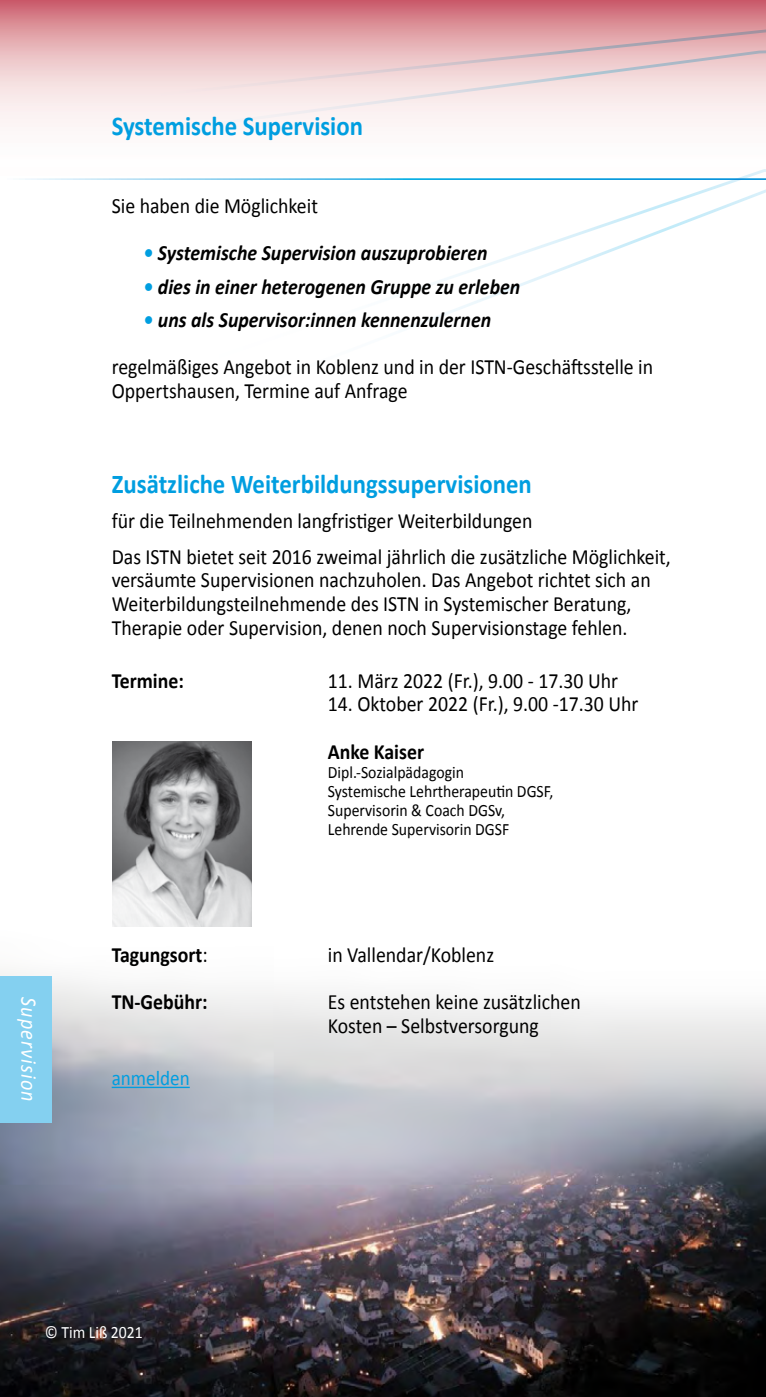
<style>
.page{position:relative;width:766px;height:1397px;background:#fff}
.page>*{position:absolute;margin:0;border:0;box-sizing:border-box;transform-origin:0 0}
.t1{font:700 27.22px "Calibri";color:#009ee0;scale:.91 1}
.t2{font:italic 22.28px "Calibri";letter-spacing:.055em;color:#fff;scale:.91 1}
.t3{font:21.82px/23.8px "Calibri";color:#000;scale:.91 1}
.t4{font:italic 700 21.82px "Calibri";color:#000;scale:.91 1}
.t5{font:700 21.82px "Calibri";color:#000;scale:.91 1}
.t6{font:21.15px "Calibri";color:#009ee0;scale:.91 1}
.t7{font:17.32px/18.9px "Calibri";color:#000;scale:.91 1}
.t8{font:17.32px "Calibri";color:#fff;scale:.91 1}
.s1{color:#009ee0}
.s2{font-weight:700;font-style:italic;color:#009ee0}
.s3{font-weight:700;font-style:italic}
.s4{font-weight:400}
</style>
<div class="page">
<img style="left:0;top:910px;width:765px;height:487px">
<img style="left:112px;top:741px;width:139px;height:185px">
<svg style="left:0;top:0;width:765px;height:26px;background:#d27480"></svg>
<svg style="left:0;top:26px;width:765px;height:101px"></svg>
<svg style="left:19px;top:169px;width:746px;height:19px"></svg>
<svg style="left:420px;top:188px;width:345px;height:136px"></svg>
<hr style="left:112px;top:1087px;width:78px;height:1px;background:#009ee0">
<div style="left:0;top:976px;width:51px;height:147px;background:#84d0f0"></div>
<p class="t2" style="left:43px;top:997px;width:117px;rotate:90deg">Supervision</p>
<p class="t1" style="left:112px;top:110px;width:277px">Systemische Supervision</p>
<p class="t3" style="left:112px;top:192px;width:228px">Sie haben die Möglichkeit</p>
<p class="t4" style="left:144px;top:239px;width:379px"><span class="s1">•</span> Systemische Supervision auszuprobieren</p>
<p class="t4" style="left:144px;top:273px;width:415px"><span class="s1">•</span> dies in einer heterogenen Gruppe zu erleben</p>
<p class="t3" style="left:112px;top:295px;width:596px;line-height:47.5px;text-indent:32px"><span class="s2">•</span> <span class="s3">uns als Supervisor:innen kennenzulernen<br></span>regelmäßiges Angebot in Koblenz und in der ISTN-Geschäftsstelle in</p>
<p class="t3" style="left:112px;top:378px;width:326px">Oppertshausen, Termine auf Anfrage</p>
<p class="t1" style="left:112px;top:467px;width:463px">Zusätzliche Weiterbildungssupervisionen</p>
<p class="t3" style="left:112px;top:502px;width:615px;line-height:35.3px">für die Teilnehmenden langfristiger Weiterbildungen<br>Das ISTN bietet seit 2016 zweimal jährlich die zusätzliche Möglichkeit,</p>
<p class="t3" style="left:112px;top:567px;width:593px">versäumte Supervisionen nachzuholen. Das Angebot richtet sich an<br>Weiterbildungsteilnehmende des ISTN in Systemischer Beratung,<br>Therapie oder Supervision, denen noch Supervisionstage fehlen.</p>
<p class="t5" style="left:112px;top:667px;width:81px">Termine:</p>
<p class="t3" style="left:328px;top:667px;width:320px">11. März 2022 (Fr.), 9.00 - 17.30 Uhr</p>
<p class="t3" style="left:328px;top:691px;width:343px">14. Oktober 2022 (Fr.), 9.00 -17.30 Uhr</p>
<p class="t5" style="left:328px;top:738px;width:107px">Anke Kaiser</p>
<p class="t7" style="left:328px;top:762px;width:249px">Dipl.-Sozialpädagogin<br>Systemische Lehrtherapeutin DGSF,<br>Supervisorin &amp; Coach DGSv,<br>Lehrende Supervisorin DGSF</p>
<p class="t5" style="left:112px;top:941px;width:107px">Tagungsort<span class="s4">:</span></p>
<p class="t3" style="left:328px;top:941px;width:184px">in Vallendar/Koblenz</p>
<p class="t5" style="left:112px;top:988px;width:107px">TN-Gebühr:</p>
<p class="t3" style="left:328px;top:989px;width:279px">Es entstehen keine zusätzlichen<br>Kosten – Selbstversorgung</p>
<p class="t6" style="left:112px;top:1065px;width:87px">anmelden</p>
<p class="t8" style="left:45px;top:1322px;width:109px">© Tim Liß 2021</p>
</div>
